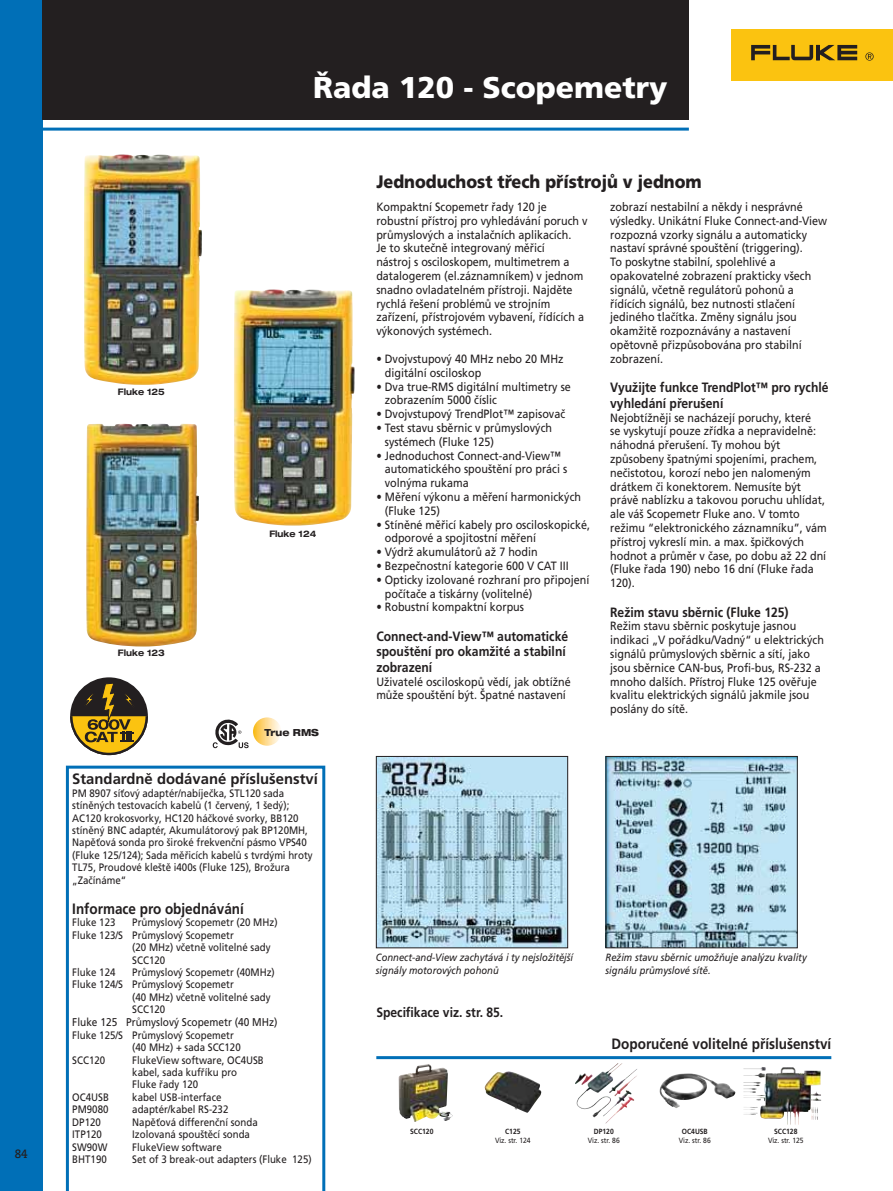
<style>
.page{position:relative;width:893px;height:1191px;background:#fff}
.page>*{position:absolute;margin:0;border:0;box-sizing:border-box;transform-origin:0 0}
.t1{font:900 30px "Frutiger LT Pro";color:#fff}
.t2{font:900 18px "Frutiger LT Pro";color:#231f20;scale:.9 1}
.t3{font:700 15px "Frutiger LT Pro";color:#231f20;scale:.9 1}
.t4{font:700 15px "Frutiger LT Pro";color:#231f20}
.t5{font:700 13.5px/15.6px "Frutiger LT Pro";color:#231f20;scale:.9 1}
.t6{font:12px/13.8px "Frutiger LT Pro";color:#231f20;scale:.9 1}
.t7{font:700 12px "Caecilia LT Std";color:#231f20;scale:.9 1}
.t8{font:11.25px "Frutiger LT Pro";color:#231f20;scale:.9 1}
.t9{font:10.8px/12.5px "Frutiger LT Pro";color:#231f20;scale:.9 1}
.t10{font:italic 10.5px/12.1px "Frutiger LT Pro";color:#231f20;scale:.9 1}
.t11{font:800 expanded 9.75px "Helvetica Neue LT Std";color:#231f20;scale:.9 1}
.t12{font:700 expanded 9px "Helvetica Neue LT Std";color:#231f20;scale:.9 1}
.t13{font:7.5px "Frutiger LT Pro";color:#231f20;scale:.9 1}
.t14{font:700 7.5px "Frutiger LT Pro";color:#231f20;scale:.9 1}
</style>
<div class="page">
<svg style="left:66px;top:765px;width:259px;height:425px"></svg>
<div style="left:731px;top:30px;width:162px;height:51px;background:#fbc310"></div>
<hr style="left:0;top:128px;width:689px;height:3px;background:#006fb7">
<svg style="left:751px;top:45px;width:106px;height:15px"></svg>
<svg style="left:865px;top:52px;width:9px;height:9px"></svg>
<svg style="left:70px;top:682px;width:78px;height:73px"></svg>
<svg style="left:213px;top:719px;width:36px;height:29px"></svg>
<img style="left:84px;top:154px;width:118px;height:231px">
<hr style="left:376px;top:1056px;width:455px;height:3px;background:#006fb7">
<img style="left:743px;top:1067px;width:56px;height:57px">
<img style="left:659px;top:1073px;width:76px;height:35px">
<img style="left:378px;top:758px;width:188px;height:188px">
<div style="left:376px;top:756px;width:192px;height:192px;border:1px solid #231f20"></div>
<img style="left:86px;top:424px;width:113px;height:222px">
<img style="left:234px;top:289px;width:121px;height:236px">
<svg style="left:253px;top:717px;width:28px;height:28px"></svg>
<img style="left:577px;top:1063px;width:42px;height:54px">
<img style="left:485px;top:1071px;width:56px;height:41px">
<img style="left:399px;top:1064px;width:50px;height:58px">
<img style="left:608px;top:758px;width:188px;height:188px">
<div style="left:606px;top:756px;width:192px;height:192px;border:1px solid #231f20"></div>
<div style="left:0;top:0;width:43px;height:1190px;background:#006fb7"></div>
<div style="left:43px;top:0;width:646px;height:119px;background:#231f20"></div>
<p class="t7" style="left:15px;top:1146px;width:16px">84</p>
<h1 class="t1" style="left:313px;top:76px;width:356px">Řada 120 - Scopemetry</h1>
<p class="t12" style="left:118px;top:388px;width:54px">Fluke 125</p>
<p class="t12" style="left:118px;top:650px;width:54px">Fluke 123</p>
<p class="t12" style="left:269px;top:531px;width:54px">Fluke 124</p>
<p class="t11" style="left:264px;top:726px;width:62px">True RMS</p>
<p class="t4" style="left:72px;top:773px;width:247px">Standardně dodávané příslušenství</p>
<p class="t9" style="left:72px;top:788px;width:269px">PM 8907 síťový adaptér/nabíječka, STL120 sada stíněných testovacích kabelů (1 červený, 1 šedý); AC120 krokosvorky, HC120 háčkové svorky, BB120 stíněný BNC adaptér, Akumulátorový pak BP120MH, Napěťová sonda pro široké frekvenční pásmo VPS40 (Fluke 125/124); Sada měřicích kabelů s tvrdými hroty TL75, Proudové kleště i400s (Fluke 125), Brožura „Začínáme“</p>
<p class="t3" style="left:72px;top:903px;width:192px">Informace pro objednávání</p>
<p class="t9" style="left:72px;top:917px;width:50px">Fluke 123</p>
<p class="t9" style="left:132px;top:917px;width:163px">Průmyslový Scopemetr (20 MHz)</p>
<p class="t9" style="left:72px;top:930px;width:181px">Fluke 123/S Průmyslový Scopemetr</p>
<p class="t9" style="left:132px;top:942px;width:155px">(20 MHz) včetně volitelné sady</p>
<p class="t9" style="left:132px;top:955px;width:38px">SCC120</p>
<p class="t9" style="left:72px;top:967px;width:50px">Fluke 124</p>
<p class="t9" style="left:132px;top:967px;width:160px">Průmyslový Scopemetr (40MHz)</p>
<p class="t9" style="left:72px;top:979px;width:181px">Fluke 124/S Průmyslový Scopemetr</p>
<p class="t9" style="left:132px;top:992px;width:155px">(40 MHz) včetně volitelné sady</p>
<p class="t9" style="left:132px;top:1004px;width:38px">SCC120</p>
<p class="t8" style="left:72px;top:1018px;width:230px">Fluke 125 Průmyslový Scopemetr (40 MHz)</p>
<p class="t9" style="left:72px;top:1030px;width:181px">Fluke 125/S Průmyslový Scopemetr</p>
<p class="t9" style="left:132px;top:1042px;width:122px">(40 MHz) + sada SCC120</p>
<p class="t9" style="left:72px;top:1054px;width:38px">SCC120</p>
<p class="t9" style="left:132px;top:1054px;width:148px">FlukeView software, OC4USB kabel, sada kufříku pro<br>Fluke řady 120</p>
<p class="t9" style="left:72px;top:1092px;width:42px">OC4USB</p>
<p class="t9" style="left:132px;top:1092px;width:101px">kabel USB-interface</p>
<p class="t9" style="left:72px;top:1104px;width:42px">PM9080</p>
<p class="t9" style="left:132px;top:1104px;width:108px">adaptér/kabel RS-232</p>
<p class="t9" style="left:72px;top:1117px;width:33px">DP120</p>
<p class="t9" style="left:132px;top:1117px;width:141px">Napěťová differenční sonda</p>
<p class="t9" style="left:72px;top:1129px;width:35px">ITP120</p>
<p class="t9" style="left:132px;top:1129px;width:132px">Izolovaná spouštěcí sonda</p>
<p class="t9" style="left:72px;top:1141px;width:41px">SW90W</p>
<p class="t9" style="left:132px;top:1141px;width:101px">FlukeView software</p>
<p class="t9" style="left:72px;top:1154px;width:40px">BHT190</p>
<p class="t9" style="left:132px;top:1154px;width:201px">Set of 3 break-out adapters (Fluke 125)</p>
<h2 class="t2" style="left:376px;top:175px;width:363px">Jednoduchost třech přístrojů v jednom</h2>
<p class="t6" style="left:376px;top:201px;width:236px">Kompaktní Scopemetr řady 120 je robustní přístroj pro vyhledávání poruch v průmyslových a instalačních aplikacích.<br>Je to skutečně integrovaný měřicí<br>nástroj s osciloskopem, multimetrem a datalogerem (el.záznamníkem) v jednom snadno ovladatelném přístroji. Najděte rychlá řešení problémů ve strojním zařízení, přístrojovém vybavení, řídících a výkonových systémech.</p>
<p class="t6" style="left:385px;top:353px;width:200px;text-indent:-9px">• Dvojvstupový 40 MHz nebo 20 MHz digitální osciloskop</p>
<p class="t6" style="left:385px;top:381px;width:208px;text-indent:-9px">• Dva true-RMS digitální multimetry se zobrazením 5000 číslic</p>
<p class="t6" style="left:376px;top:408px;width:211px">• Dvojvstupový TrendPlot™ zapisovač</p>
<p class="t6" style="left:385px;top:422px;width:187px;text-indent:-9px">• Test stavu sběrnic v průmyslových systémech (Fluke 125)</p>
<p class="t6" style="left:385px;top:450px;width:204px;text-indent:-9px">• Jednoduchost Connect-and-View™ automatického spouštění pro práci s volnýma rukama</p>
<p class="t6" style="left:385px;top:491px;width:220px;text-indent:-9px">• Měření výkonu a měření harmonických (Fluke 125)</p>
<p class="t6" style="left:385px;top:519px;width:230px;text-indent:-9px">• Stíněné měřicí kabely pro osciloskopické, odporové a spojitostní měření</p>
<p class="t6" style="left:376px;top:546px;width:181px">• Výdrž akumulátorů až 7 hodin</p>
<p class="t6" style="left:376px;top:560px;width:215px">• Bezpečnostní kategorie 600 V CAT III</p>
<p class="t6" style="left:385px;top:574px;width:229px;text-indent:-9px">• Opticky izolované rozhraní pro připojení počítače a tiskárny (volitelné)</p>
<p class="t6" style="left:376px;top:601px;width:166px">• Robustní kompaktní korpus</p>
<p class="t5" style="left:376px;top:630px;width:215px">Connect-and-View™ automatické spouštění pro okamžité a stabilní zobrazení</p>
<p class="t6" style="left:376px;top:676px;width:218px">Uživatelé osciloskopů vědí, jak obtížné může spouštění být. Špatné nastavení</p>
<p class="t6" style="left:610px;top:201px;width:243px">zobrazí nestabilní a někdy i nesprávné výsledky. Unikátní Fluke Connect-and-View rozpozná vzorky signálu a automaticky nastaví správné spouštění (triggering).<br>To poskytne stabilní, spolehlivé a opakovatelné zobrazení prakticky všech signálů, včetně regulátorů pohonů a řídících signálů, bez nutnosti stlačení jediného tlačítka. Změny signálu jsou okamžitě rozpoznávány a nastavení opětovně přizpůsobována pro stabilní zobrazení.</p>
<p class="t5" style="left:610px;top:381px;width:244px">Využijte funkce TrendPlot™ pro rychlé vyhledání přerušení</p>
<p class="t6" style="left:610px;top:412px;width:242px">Nejobtížněji se nacházejí poruchy, které<br>se vyskytují pouze zřídka a nepravidelně: náhodná přerušení. Ty mohou být způsobeny špatnými spojeními, prachem, nečistotou, korozí nebo jen nalomeným drátkem či konektorem. Nemusíte být právě nablízku a takovou poruchu uhlídat, ale váš Scopemetr Fluke ano. V tomto režimu “elektronického záznamníku”, vám přístroj vykreslí min. a max. špičkových hodnot a průměr v čase, po dobu až 22 dní (Fluke řada 190) nebo 16 dní (Fluke řada 120).</p>
<p class="t5" style="left:610px;top:605px;width:200px">Režim stavu sběrnic (Fluke 125)</p>
<p class="t6" style="left:610px;top:620px;width:239px">Režim stavu sběrnic poskytuje jasnou indikaci „V pořádku/Vadný“ u elektrických signálů průmyslových sběrnic a sítí, jako jsou sběrnice CAN-bus, Profi-bus, RS-232 a mnoho dalších. Přístroj Fluke 125 ověřuje kvalitu elektrických signálů jakmile jsou poslány do sítě.</p>
<p class="t10" style="left:376px;top:953px;width:221px">Connect-and-View zachytává i ty nejsložitější signály motorových pohonů</p>
<p class="t10" style="left:606px;top:953px;width:225px">Režim stavu sběrnic umožňuje analýzu kvality signálu průmyslové sítě.</p>
<p class="t5" style="left:376px;top:1006px;width:143px">Specifikace viz. str. 85.</p>
<p class="t14" style="left:410px;top:1128px;width:27px">SCC120</p>
<p class="t14" style="left:505px;top:1128px;width:19px">C125</p>
<p class="t13" style="left:495px;top:1137px;width:41px">Viz. str. 124</p>
<p class="t3" style="left:611px;top:1038px;width:246px">Doporučené volitelné příslušenství</p>
<p class="t14" style="left:594px;top:1128px;width:24px">DP120</p>
<p class="t13" style="left:588px;top:1137px;width:37px">Viz. str. 86</p>
<p class="t14" style="left:682px;top:1128px;width:30px">OC4USB</p>
<p class="t13" style="left:679px;top:1137px;width:37px">Viz. str. 86</p>
<p class="t14" style="left:774px;top:1128px;width:27px">SCC128</p>
<p class="t13" style="left:768px;top:1137px;width:41px">Viz. str. 125</p>
</div>
